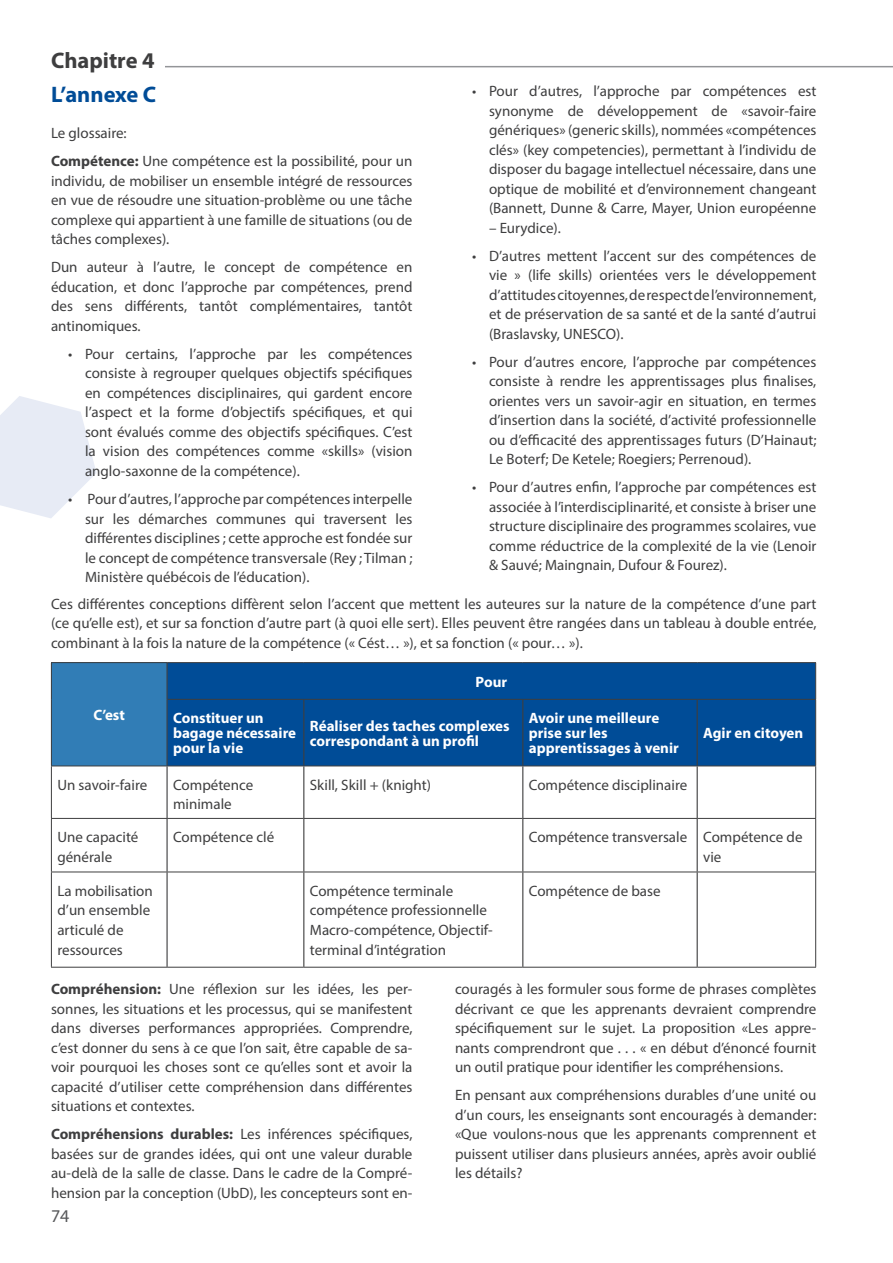
<style>
.page{position:relative;width:893px;height:1263px;background:#fff}
.page>*{position:absolute;margin:0;border:0;box-sizing:border-box;transform-origin:0 0}
.t1{font:700 22.5px "Myriad Pro";color:#3e3e3f}
.Title_1{font:700 22.5px "Myriad Pro";color:#004c97}
.t2{font:18px "Myriad Pro";color:#57585a}
.Body_1{font:15px/19.5px "Myriad Pro";color:#3e3e3f;text-align:justify}
.Figure_Header{font:700 15px/15px "Myriad Pro";color:#fff}
.s1{font-weight:700}
</style>
<div class="page">
<svg style="left:0;top:396px;width:96px;height:122px"></svg>
<hr style="left:165px;top:66px;width:728px;height:1px;background:#939598">
<div style="left:51px;top:663px;width:116px;height:103px;background:#317db6"></div>
<div style="left:168px;top:663px;width:647px;height:103px;background:#004c97"></div>
<hr style="left:166px;top:663px;width:2px;height:36px;background:#3e3e3f">
<hr style="left:166px;top:699px;width:2px;height:67px;background:#3e3e3f">
<hr style="left:303px;top:700px;width:1px;height:66px;background:#3e3e3f">
<hr style="left:522px;top:700px;width:1px;height:66px;background:#3e3e3f">
<hr style="left:697px;top:700px;width:1px;height:66px;background:#3e3e3f">
<hr style="left:166px;top:766px;width:2px;height:52px;background:#3e3e3f">
<hr style="left:303px;top:766px;width:1px;height:52px;background:#3e3e3f">
<hr style="left:522px;top:766px;width:1px;height:52px;background:#3e3e3f">
<hr style="left:697px;top:766px;width:1px;height:52px;background:#3e3e3f">
<hr style="left:166px;top:819px;width:2px;height:52px;background:#3e3e3f">
<hr style="left:303px;top:819px;width:1px;height:52px;background:#3e3e3f">
<hr style="left:522px;top:819px;width:1px;height:52px;background:#3e3e3f">
<hr style="left:697px;top:819px;width:1px;height:52px;background:#3e3e3f">
<hr style="left:166px;top:872px;width:2px;height:95px;background:#3e3e3f">
<hr style="left:303px;top:872px;width:1px;height:95px;background:#3e3e3f">
<hr style="left:522px;top:872px;width:1px;height:95px;background:#3e3e3f">
<hr style="left:697px;top:872px;width:1px;height:95px;background:#3e3e3f">
<hr style="left:51px;top:662px;width:116px;height:1px;background:#3e3e3f">
<hr style="left:51px;top:663px;width:1px;height:36px;background:#3e3e3f">
<hr style="left:51px;top:699px;width:1px;height:67px;background:#3e3e3f">
<hr style="left:167px;top:662px;width:137px;height:1px;background:#3e3e3f">
<hr style="left:304px;top:662px;width:219px;height:1px;background:#3e3e3f">
<hr style="left:523px;top:662px;width:174px;height:1px;background:#3e3e3f">
<hr style="left:697px;top:662px;width:119px;height:1px;background:#3e3e3f">
<hr style="left:815px;top:663px;width:1px;height:36px;background:#3e3e3f">
<hr style="left:168px;top:699px;width:136px;height:1px;background:#3e3e3f">
<hr style="left:304px;top:699px;width:219px;height:1px;background:#3e3e3f">
<hr style="left:523px;top:699px;width:174px;height:1px;background:#3e3e3f">
<hr style="left:697px;top:699px;width:119px;height:1px;background:#3e3e3f">
<hr style="left:815px;top:700px;width:1px;height:66px;background:#3e3e3f">
<hr style="left:51px;top:766px;width:116px;height:1px;background:#3e3e3f">
<hr style="left:51px;top:766px;width:1px;height:52px;background:#3e3e3f">
<hr style="left:167px;top:766px;width:137px;height:1px;background:#3e3e3f">
<hr style="left:304px;top:766px;width:219px;height:1px;background:#3e3e3f">
<hr style="left:523px;top:766px;width:174px;height:1px;background:#3e3e3f">
<hr style="left:697px;top:766px;width:119px;height:1px;background:#3e3e3f">
<hr style="left:815px;top:766px;width:1px;height:52px;background:#3e3e3f">
<hr style="left:51px;top:818px;width:116px;height:1px;background:#3e3e3f">
<hr style="left:51px;top:819px;width:1px;height:52px;background:#3e3e3f">
<hr style="left:167px;top:818px;width:137px;height:1px;background:#3e3e3f">
<hr style="left:304px;top:818px;width:219px;height:1px;background:#3e3e3f">
<hr style="left:523px;top:818px;width:174px;height:1px;background:#3e3e3f">
<hr style="left:697px;top:818px;width:119px;height:1px;background:#3e3e3f">
<hr style="left:815px;top:819px;width:1px;height:52px;background:#3e3e3f">
<hr style="left:51px;top:871px;width:116px;height:1px;background:#3e3e3f">
<hr style="left:51px;top:872px;width:1px;height:95px;background:#3e3e3f">
<hr style="left:167px;top:871px;width:137px;height:1px;background:#3e3e3f">
<hr style="left:304px;top:871px;width:219px;height:1px;background:#3e3e3f">
<hr style="left:523px;top:871px;width:174px;height:1px;background:#3e3e3f">
<hr style="left:697px;top:871px;width:119px;height:1px;background:#3e3e3f">
<hr style="left:815px;top:872px;width:1px;height:95px;background:#3e3e3f">
<hr style="left:51px;top:967px;width:116px;height:1px;background:#3e3e3f">
<hr style="left:167px;top:967px;width:137px;height:1px;background:#3e3e3f">
<hr style="left:304px;top:967px;width:219px;height:1px;background:#3e3e3f">
<hr style="left:523px;top:967px;width:174px;height:1px;background:#3e3e3f">
<hr style="left:697px;top:967px;width:119px;height:1px;background:#3e3e3f">
<h1 class="t1" style="left:51px;top:46px;width:105px">Chapitre 4</h1>
<p class="Title_1" style="left:51px;top:80px;width:107px">L’annexe C</p>
<p class="Body_1" style="left:51px;top:123px;width:77px">Le glossaire:</p>
<p class="Body_1" style="left:51px;top:151px;width:363px"><span class="s1">Compétence:</span> Une compétence est la possibilité, pour un individu, de mobiliser un ensemble intégré de ressources en vue de résoudre une situation-problème ou une tâche complexe qui appartient à une famille de situations (ou de tâches complexes).</p>
<p class="Body_1" style="left:51px;top:257px;width:363px">Dun auteur à l’autre, le concept de compétence en éducation, et donc l’approche par compétences, prend des sens différents, tantôt complémentaires, tantôt antinomiques.</p>
<p class="Body_1" style="left:85px;top:344px;width:329px;text-indent:-17px">• Pour certains, l’approche par les compétences consiste à regrouper quelques objectifs spécifiques en compétences disciplinaires, qui gardent encore l’aspect et la forme d’objectifs spécifiques, et qui sont évalués comme des objectifs spécifiques. C’est la vision des compétences comme «skills» (vision anglo-saxonne de la compétence).</p>
<p class="Body_1" style="left:85px;top:489px;width:329px;text-indent:-17px">• Pour d’autres, l’approche par compétences interpelle sur les démarches communes qui traversent les différentes disciplines ; cette approche est fondée sur le concept de compétence transversale (Rey ; Tilman ; Ministère québécois de l’éducation).</p>
<p class="Body_1" style="left:489px;top:81px;width:329px;text-indent:-17px">• Pour d’autres, l’approche par compétences est synonyme de développement de «savoir-faire génériques» (generic skills), nommées «compétences clés» (key competencies), permettant à l’individu de disposer du bagage intellectuel nécessaire, dans une optique de mobilité et d’environnement changeant (Bannett, Dunne &amp; Carre, Mayer, Union européenne</p>
<p class="Body_1" style="left:489px;top:218px;width:73px">– Eurydice).</p>
<p class="Body_1" style="left:489px;top:246px;width:329px;text-indent:-17px">• D’autres mettent l’accent sur des compétences de vie » (life skills) orientées vers le développement d’attitudes citoyennes, de respect de l’environnement, et de préservation de sa santé et de la santé d’autrui (Braslavsky, UNESCO).</p>
<p class="Body_1" style="left:489px;top:352px;width:329px;text-indent:-17px">• Pour d’autres encore, l’approche par compétences consiste à rendre les apprentissages plus finalises, orientes vers un savoir-agir en situation, en termes d’insertion dans la société, d’activité professionnelle ou d’efficacité des apprentissages futurs (D’Hainaut; Le Boterf; De Ketele; Roegiers; Perrenoud).</p>
<p class="Body_1" style="left:489px;top:477px;width:329px;text-indent:-17px">• Pour d’autres enfin, l’approche par compétences est associée à l’interdisciplinarité, et consiste à briser une structure disciplinaire des programmes scolaires, vue comme réductrice de la complexité de la vie (Lenoir &amp; Sauvé; Maingnain, Dufour &amp; Fourez).</p>
<p class="Body_1" style="left:51px;top:594px;width:767px">Ces différentes conceptions diffèrent selon l’accent que mettent les auteures sur la nature de la compétence d’une part (ce qu’elle est), et sur sa fonction d’autre part (à quoi elle sert). Elles peuvent être rangées dans un tableau à double entrée, combinant à la fois la nature de la compétence (« Cést… »), et sa fonction (« pour… »).</p>
<p class="Figure_Header" style="left:93px;top:707px;width:33px">C’est</p>
<p class="Figure_Header" style="left:476px;top:673px;width:33px">Pour</p>
<p class="Figure_Header" style="left:173px;top:710px;width:125px">Constituer un bagage nécessaire pour la vie</p>
<p class="Figure_Header" style="left:310px;top:718px;width:201px">Réaliser des taches complexes correspondant à un profil</p>
<p class="Figure_Header" style="left:529px;top:710px;width:152px">Avoir une meilleure prise sur les apprentissages à venir</p>
<p class="Figure_Header" style="left:703px;top:725px;width:102px">Agir en citoyen</p>
<p class="Body_1" style="left:57px;top:775px;width:91px">Un savoir-faire</p>
<p class="Body_1" style="left:173px;top:775px;width:82px">Compétence minimale</p>
<p class="Body_1" style="left:310px;top:775px;width:123px">Skill, Skill + (knight)</p>
<p class="Body_1" style="left:529px;top:775px;width:160px">Compétence disciplinaire</p>
<p class="Body_1" style="left:57px;top:827px;width:83px">Une capacité générale</p>
<p class="Body_1" style="left:173px;top:827px;width:103px">Compétence clé</p>
<p class="Body_1" style="left:529px;top:827px;width:160px">Compétence transversale</p>
<p class="Body_1" style="left:703px;top:827px;width:101px">Compétence de vie</p>
<p class="Body_1" style="left:57px;top:881px;width:97px;text-align:left">La mobilisation d’un ensemble articulé de ressources</p>
<p class="Body_1" style="left:310px;top:881px;width:184px;text-align:left">Compétence terminale compétence professionnelle<br>Macro-compétence, Objectif&shy;terminal d’intégration</p>
<p class="Body_1" style="left:529px;top:881px;width:133px">Compétence de base</p>
<p class="Body_1" style="left:51px;top:979px;width:363px"><span class="s1">Compréhension:</span> Une réflexion sur les idées, les per&shy;sonnes, les situations et les processus, qui se manifestent dans diverses performances appropriées. Comprendre, c’est donner du sens à ce que l’on sait, être capable de sa&shy;voir pourquoi les choses sont ce qu’elles sont et avoir la capacité d’utiliser cette compréhension dans différentes situations et contextes.</p>
<p class="Body_1" style="left:51px;top:1124px;width:363px"><span class="s1">Compréhensions durables:</span> Les inférences spécifiques, basées sur de grandes idées, qui ont une valeur durable au-delà de la salle de classe. Dans le cadre de la Compré&shy;hension par la conception (UbD), les concepteurs sont en-</p>
<p class="t2" style="left:51px;top:1205px;width:20px">74</p>
<p class="Body_1" style="left:455px;top:979px;width:363px">couragés à les formuler sous forme de phrases complètes décrivant ce que les apprenants devraient comprendre spécifiquement sur le sujet. La proposition «Les appre&shy;nants comprendront que . . . « en début d’énoncé fournit un outil pratique pour identifier les compréhensions.</p>
<p class="Body_1" style="left:455px;top:1085px;width:363px">En pensant aux compréhensions durables d’une unité ou d’un cours, les enseignants sont encouragés à demander: «Que voulons-nous que les apprenants comprennent et puissent utiliser dans plusieurs années, après avoir oublié les détails?</p>
</div>
